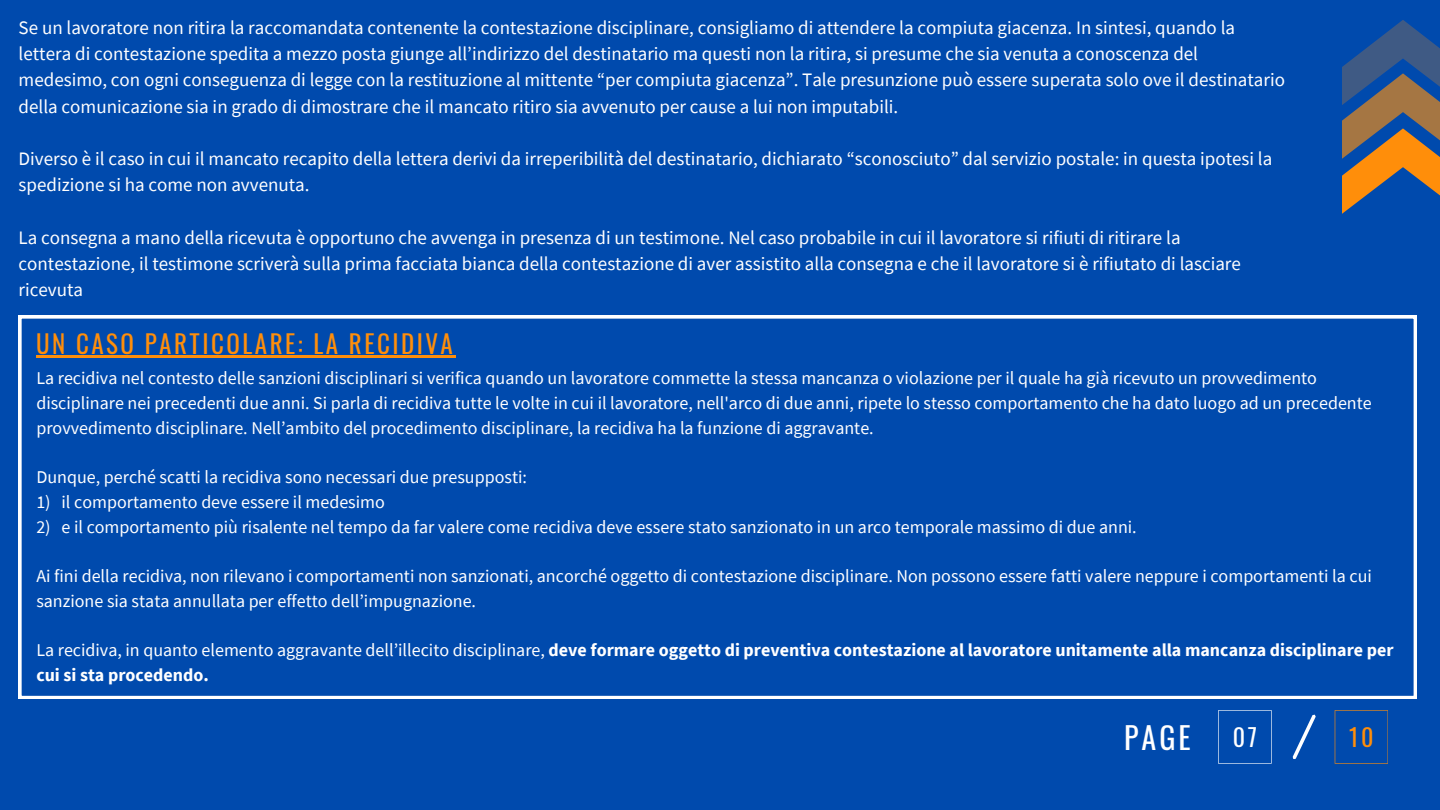
<style>
.page{position:relative;width:1440px;height:810px;background:#004aad}
.page>*{position:absolute;margin:0;border:0;box-sizing:border-box;transform-origin:0 0}
.t1{font:30px "Oswald";color:#fff}
.t2{font:25px "Oswald";letter-spacing:.1em;color:#ff8e0a}
.t3{font:24px "Oswald";color:#fff}
.t4{font:24px "Oswald";color:#ff8e0a}
.t5{font:19px/26.2px "Source Sans Pro";color:#fff}
.t6{font:18px/24.8px "Source Sans Pro";color:#fff}
.t7{font:700 18px/24.8px "Source Sans Pro";color:#fff}
.s1{font-weight:400}
</style>
<div class="page">
<svg style="left:1342px;top:20px;width:98px;height:194px"></svg>
<svg style="left:1218px;top:710px;width:53px;height:53px"></svg>
<svg style="left:1335px;top:710px;width:53px;height:53px"></svg>
<svg style="left:1292px;top:714px;width:24px;height:45px"></svg>
<svg style="left:19px;top:316px;width:1398px;height:383px"></svg>
<hr style="left:36px;top:355px;width:419px;height:2px;background:#ff8e0a">
<p class="t5" style="left:19px;top:14px;width:1268px">Se un lavoratore non ritira la raccomandata contenente la contestazione disciplinare, consigliamo di attendere la compiuta giacenza. In sintesi, quando la lettera di contestazione spedita a mezzo posta giunge all’indirizzo del destinatario ma questi non la ritira, si presume che sia venuta a conoscenza del medesimo, con ogni conseguenza di legge con la restituzione al mittente “per compiuta giacenza”. Tale presunzione può essere superata solo ove il destinatario della comunicazione sia in grado di dimostrare che il mancato ritiro sia avvenuto per cause a lui non imputabili.</p>
<p class="t5" style="left:19px;top:145px;width:1255px">Diverso è il caso in cui il mancato recapito della lettera derivi da irreperibilità del destinatario, dichiarato “sconosciuto” dal servizio postale: in questa ipotesi la spedizione si ha come non avvenuta.</p>
<h2 class="t5" style="left:19px;top:224px;width:1224px">La consegna a mano della ricevuta è opportuno che avvenga in presenza di un testimone. Nel caso probabile in cui il lavoratore si rifiuti di ritirare la contestazione, il testimone scriverà sulla prima facciata bianca della contestazione di aver assistito alla consegna e che il lavoratore si è rifiutato di lasciare ricevuta</h2>
<p class="t2" style="left:36px;top:324px;width:418px">UN CASO PARTICOLARE: LA RECIDIVA</p>
<p class="t6" style="left:36px;top:365px;width:1337px">La recidiva nel contesto delle sanzioni disciplinari si verifica quando un lavoratore commette la stessa mancanza o violazione per il quale ha già ricevuto un provvedimento disciplinare nei precedenti due anni. Si parla di recidiva tutte le volte in cui il lavoratore, nell'arco di due anni, ripete lo stesso comportamento che ha dato luogo ad un precedente provvedimento disciplinare. Nell’ambito del procedimento disciplinare, la recidiva ha la funzione di aggravante.</p>
<p class="t6" style="left:36px;top:464px;width:492px">Dunque, perché scatti la recidiva sono necessari due presupposti:</p>
<p class="t6" style="left:36px;top:489px;width:350px">1) il comportamento deve essere il medesimo</p>
<p class="t6" style="left:36px;top:514px;width:1102px">2) e il comportamento più risalente nel tempo da far valere come recidiva deve essere stato sanzionato in un arco temporale massimo di due anni.</p>
<p class="t6" style="left:36px;top:563px;width:1337px">Ai fini della recidiva, non rilevano i comportamenti non sanzionati, ancorché oggetto di contestazione disciplinare. Non possono essere fatti valere neppure i comportamenti la cui sanzione sia stata annullata per effetto dell’impugnazione.</p>
<p class="t7" style="left:36px;top:638px;width:1359px"><span class="s1">La recidiva, in quanto elemento aggravante dell’illecito disciplinare,</span> deve formare oggetto di preventiva contestazione al lavoratore unitamente alla mancanza disciplinare per cui si sta procedendo.</p>
<p class="t1" style="left:1124px;top:715px;width:68px">PAGE</p>
<p class="t3" style="left:1233px;top:718px;width:26px">07</p>
<p class="t4" style="left:1349px;top:718px;width:26px">10</p>
</div>
